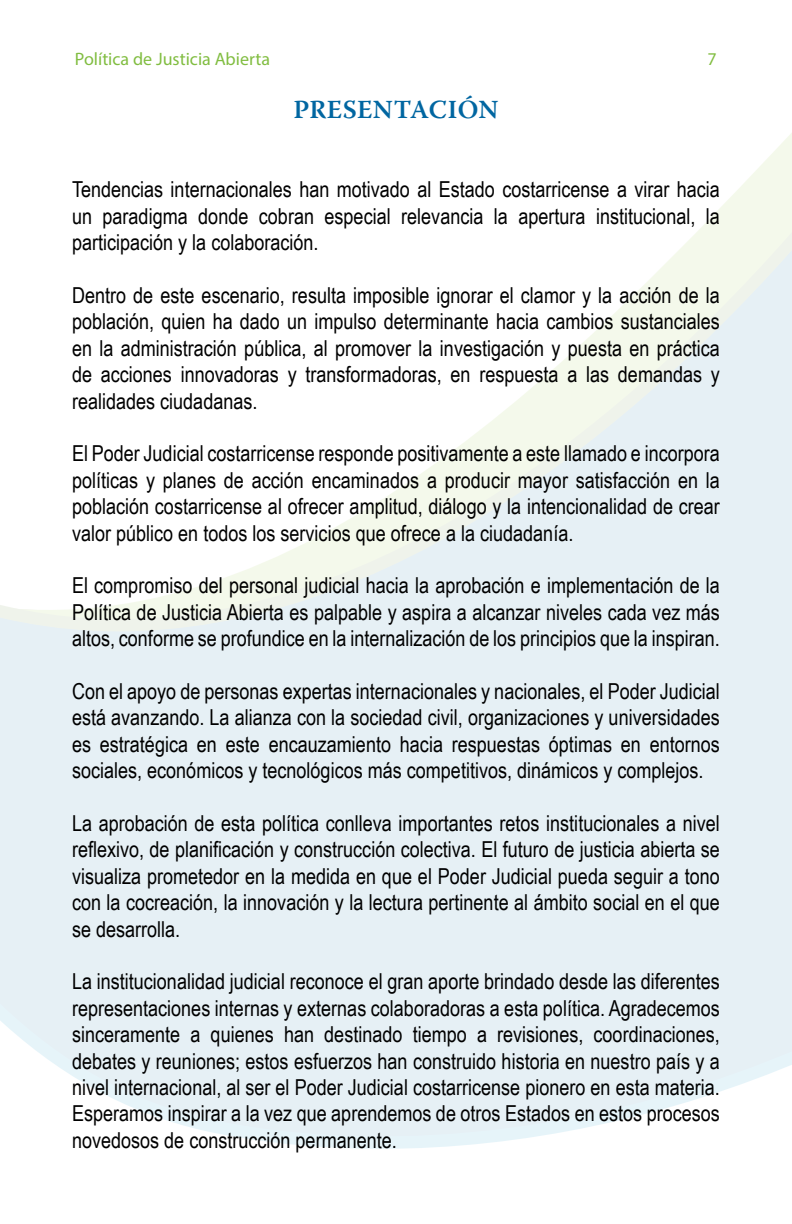
<style>
.page{position:relative;width:792px;height:1224px;background:#fff}
.page>*{position:absolute;margin:0;border:0;box-sizing:border-box;transform-origin:0 0}
.t1{font:600 26px "Warnock Pro";letter-spacing:.015em;color:#0066a1}
.t2{font:22px/26.4px "Arial Narrow";color:#000;text-align:justify}
.t3{font:18px "Myriad Pro";color:#81bd41}
</style>
<div class="page">
<svg style="left:714px;top:133px;width:78px;height:82px;fill:#f5faed"></svg>
<div style="left:0;top:631px;width:792px;height:357px;background:#e6f0f5"></div>
<svg style="left:0;top:215px;width:792px;height:416px"></svg>
<svg style="left:0;top:988px;width:792px;height:161px;fill:#e6f0f5"></svg>
<p class="t3" style="left:75px;top:48px;width:197px">Política de Justicia Abierta</p>
<p class="t3" style="left:707px;top:48px;width:11px">7</p>
<p class="t1" style="left:293px;top:94px;width:207px">PRESENTACIÓN</p>
<p class="t2" style="left:72px;top:176px;width:649px">Tendencias internacionales han motivado al Estado costarricense a virar hacia un paradigma donde cobran especial relevancia la apertura institucional, la participación y la colaboración.</p>
<p class="t2" style="left:72px;top:281px;width:649px">Dentro de este escenario, resulta imposible ignorar el clamor y la acción de la población, quien ha dado un impulso determinante hacia cambios sustanciales en la administración pública, al promover la investigación y puesta en práctica de acciones innovadoras y transformadoras, en respuesta a las demandas y realidades ciudadanas.</p>
<p class="t2" style="left:72px;top:440px;width:649px">El Poder Judicial costarricense responde positivamente a este llamado e incorpora políticas y planes de acción encaminados a producir mayor satisfacción en la población costarricense al ofrecer amplitud, diálogo y la intencionalidad de crear valor público en todos los servicios que ofrece a la ciudadanía.</p>
<p class="t2" style="left:72px;top:572px;width:650px">El compromiso del personal judicial hacia la aprobación e implementación de la Política de Justicia Abierta es palpable y aspira a alcanzar niveles cada vez más altos, conforme se profundice en la internalización de los principios que la inspiran.</p>
<p class="t2" style="left:72px;top:677px;width:650px">Con el apoyo de personas expertas internacionales y nacionales, el Poder Judicial está avanzando. La alianza con la sociedad civil, organizaciones y universidades es estratégica en este encauzamiento hacia respuestas óptimas en entornos sociales, económicos y tecnológicos más competitivos, dinámicos y complejos.</p>
<p class="t2" style="left:72px;top:809px;width:649px">La aprobación de esta política conlleva importantes retos institucionales a nivel reflexivo, de planificación y construcción colectiva. El futuro de justicia abierta se visualiza prometedor en la medida en que el Poder Judicial pueda seguir a tono con la cocreación, la innovación y la lectura pertinente al ámbito social en el que se desarrolla.</p>
<p class="t2" style="left:72px;top:968px;width:649px">La institucionalidad judicial reconoce el gran aporte brindado desde las diferentes representaciones internas y externas colaboradoras a esta política. Agradecemos sinceramente a quienes han destinado tiempo a revisiones, coordinaciones, debates y reuniones; estos esfuerzos han construido historia en nuestro país y a nivel internacional, al ser el Poder Judicial costarricense pionero en esta materia.<br>Esperamos inspirar a la vez que aprendemos de otros Estados en estos procesos novedosos de construcción permanente.</p>
</div>
